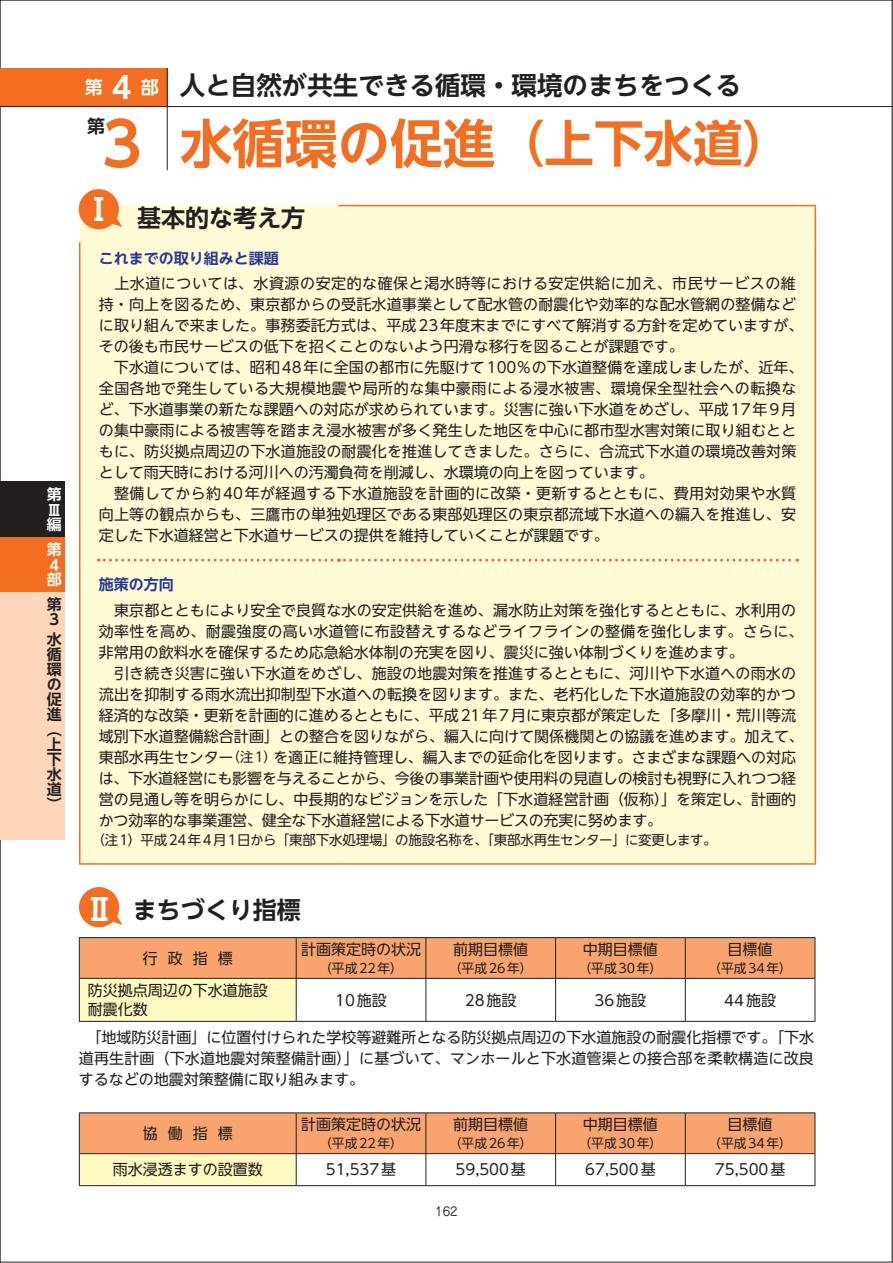
<style>
.page{position:relative;width:893px;height:1263px;background:#fff}
.page>*{position:absolute;margin:0;border:0;box-sizing:border-box;transform-origin:0 0}
.t1{font:700 52.5px "UD Shin Go NT Pro De";color:#f36e21}
.t2{font:700 30px "UD Shin Go NT Pro De";color:#fff}
.t3{font:700 25.5px "UD Shin Go NT Pro De";color:#231f20}
.t4{font:700 24px "UD Shin Go NT Pro De";color:#231f20}
.t5{font:700 18px "UD Shin Go NT Pro De";color:#231f20}
.t6{font:15px/21px "UD Shin Go NT Pro";letter-spacing:.01em;color:#231f20}
.t7{font:700 15px "UD Shin Go NT Pro De";color:#283890}
.t8{font:700 15px/15px "UD Shin Go NT Pro De";color:#231f20}
.t9{font:700 15px/15px "UD Shin Go NT Pro De";color:#fff}
.t10{font:13.5px "UD Shin Go NT Pro";letter-spacing:-.015em;color:#231f20}
.t11{font:12.75px "UD Shin Go NT Pro";letter-spacing:.06em;color:#231f20}
.t12{font:12px "Jun 201 Pro";color:#231f20}
.s1{font-size:18px;color:#fff}
.s2{font-size:30px;color:#fff}
.s3{font-size:60px}
.s4{font-size:49.5px}
.s5{font-size:13.5px}
</style>
<div class="page">
<svg style="left:892px;top:0;width:1px;height:1262px"></svg>
<div style="left:0;top:482px;width:64px;height:55px;background:#231f20"></div>
<div style="left:0;top:537px;width:64px;height:55px;background:#f36e21"></div>
<div style="left:0;top:592px;width:64px;height:247px;background:#fdd6ba"></div>
<div style="left:0;top:68px;width:167px;height:39px;background:#f36e21"></div>
<hr style="left:167px;top:68px;width:1px;height:38px;background:#231f20">
<hr style="left:0;top:106px;width:167px;height:1px;background:#231f20">
<hr style="left:167px;top:106px;width:725px;height:1px;background:#231f20">
<hr style="left:167px;top:107px;width:1px;height:63px;background:#231f20">
<div style="left:80px;top:206px;width:735px;height:657px;background:#fffbd6"></div>
<hr style="left:338px;top:205px;width:460px;height:1px;background:#f36e21">
<svg style="left:798px;top:205px;width:18px;height:1px"></svg>
<hr style="left:815px;top:206px;width:1px;height:36px;background:#f36e21">
<hr style="left:79px;top:242px;width:1px;height:318px;background:#f36e21">
<hr style="left:815px;top:242px;width:1px;height:318px;background:#f36e21">
<hr style="left:79px;top:560px;width:1px;height:303px;background:#f36e21">
<svg style="left:79px;top:863px;width:18px;height:2px"></svg>
<svg style="left:98px;top:559px;width:700px;height:3px"></svg>
<hr style="left:97px;top:863px;width:241px;height:2px;background:#f36e21">
<hr style="left:338px;top:863px;width:460px;height:2px;background:#f36e21">
<hr style="left:815px;top:560px;width:1px;height:303px;background:#f36e21">
<svg style="left:798px;top:863px;width:18px;height:2px"></svg>
<svg style="left:79px;top:887px;width:43px;height:40px"></svg>
<div style="left:80px;top:938px;width:735px;height:40px;background:#f9a46e"></div>
<div style="left:79px;top:978px;width:217px;height:43px;background:#fffac1"></div>
<hr style="left:296px;top:938px;width:1px;height:40px;background:#231f20">
<hr style="left:426px;top:938px;width:1px;height:40px;background:#231f20">
<hr style="left:555px;top:938px;width:1px;height:40px;background:#231f20">
<hr style="left:685px;top:938px;width:1px;height:40px;background:#231f20">
<hr style="left:296px;top:978px;width:1px;height:43px;background:#231f20">
<hr style="left:426px;top:978px;width:1px;height:43px;background:#231f20">
<hr style="left:555px;top:978px;width:1px;height:43px;background:#231f20">
<hr style="left:685px;top:978px;width:1px;height:43px;background:#231f20">
<hr style="left:80px;top:978px;width:216px;height:1px;background:#231f20">
<hr style="left:296px;top:978px;width:130px;height:1px;background:#231f20">
<hr style="left:426px;top:978px;width:130px;height:1px;background:#231f20">
<hr style="left:556px;top:978px;width:129px;height:1px;background:#231f20">
<hr style="left:685px;top:978px;width:130px;height:1px;background:#231f20">
<hr style="left:79px;top:937px;width:217px;height:1px;background:#231f20">
<hr style="left:79px;top:938px;width:1px;height:40px;background:#231f20">
<hr style="left:296px;top:937px;width:130px;height:1px;background:#231f20">
<hr style="left:426px;top:937px;width:130px;height:1px;background:#231f20">
<hr style="left:556px;top:937px;width:129px;height:1px;background:#231f20">
<hr style="left:685px;top:937px;width:130px;height:1px;background:#231f20">
<hr style="left:815px;top:938px;width:1px;height:40px;background:#231f20">
<hr style="left:79px;top:978px;width:1px;height:43px;background:#231f20">
<hr style="left:815px;top:978px;width:1px;height:43px;background:#231f20">
<hr style="left:79px;top:1021px;width:217px;height:1px;background:#231f20">
<hr style="left:296px;top:1021px;width:130px;height:1px;background:#231f20">
<hr style="left:426px;top:1021px;width:130px;height:1px;background:#231f20">
<hr style="left:556px;top:1021px;width:129px;height:1px;background:#231f20">
<hr style="left:685px;top:1021px;width:130px;height:1px;background:#231f20">
<div style="left:80px;top:1113px;width:735px;height:40px;background:#f9a46e"></div>
<div style="left:79px;top:1154px;width:217px;height:32px;background:#fffac1"></div>
<hr style="left:79px;top:1112px;width:217px;height:1px;background:#231f20">
<hr style="left:79px;top:1113px;width:1px;height:41px;background:#231f20">
<hr style="left:296px;top:1112px;width:130px;height:1px;background:#231f20">
<hr style="left:426px;top:1112px;width:130px;height:1px;background:#231f20">
<hr style="left:556px;top:1112px;width:129px;height:1px;background:#231f20">
<hr style="left:685px;top:1112px;width:130px;height:1px;background:#231f20">
<hr style="left:815px;top:1113px;width:1px;height:41px;background:#231f20">
<hr style="left:79px;top:1154px;width:1px;height:31px;background:#231f20">
<hr style="left:815px;top:1154px;width:1px;height:31px;background:#231f20">
<hr style="left:79px;top:1185px;width:217px;height:1px;background:#231f20">
<hr style="left:296px;top:1185px;width:130px;height:1px;background:#231f20">
<hr style="left:426px;top:1185px;width:130px;height:1px;background:#231f20">
<hr style="left:556px;top:1185px;width:129px;height:1px;background:#231f20">
<hr style="left:685px;top:1185px;width:130px;height:1px;background:#231f20">
<hr style="left:296px;top:1113px;width:1px;height:40px;background:#231f20">
<hr style="left:426px;top:1113px;width:1px;height:40px;background:#231f20">
<hr style="left:555px;top:1113px;width:1px;height:40px;background:#231f20">
<hr style="left:685px;top:1113px;width:1px;height:40px;background:#231f20">
<hr style="left:80px;top:1153px;width:216px;height:1px;background:#231f20">
<hr style="left:296px;top:1153px;width:130px;height:1px;background:#231f20">
<hr style="left:296px;top:1154px;width:1px;height:31px;background:#231f20">
<hr style="left:426px;top:1153px;width:130px;height:1px;background:#231f20">
<hr style="left:426px;top:1154px;width:1px;height:31px;background:#231f20">
<hr style="left:556px;top:1153px;width:129px;height:1px;background:#231f20">
<hr style="left:555px;top:1154px;width:1px;height:31px;background:#231f20">
<hr style="left:685px;top:1153px;width:130px;height:1px;background:#231f20">
<hr style="left:685px;top:1154px;width:1px;height:31px;background:#231f20">
<svg style="left:79px;top:189px;width:43px;height:40px;background:#f59153"></svg>
<p class="t9" style="left:47px;top:487px;width:16px">第<br>Ⅲ編</p>
<p class="t9" style="left:47px;top:542px;width:16px">第<br>４部</p>
<p class="t8" style="left:47px;top:596px;width:16px">第<br>３</p>
<p class="t8" style="left:47px;top:631px;width:16px;text-align:justify">水循環の促進（上下水道）</p>
<h3 class="t3" style="left:85px;top:64px;width:658px"><span class="s1">第</span> <span class="s2">4</span> <span class="s1">部</span> 人と自然が共生できる循環・環境のまちをつくる</h3>
<p class="t5" style="left:87px;top:112px;width:19px">第</p>
<h1 class="t1" style="left:102px;top:101px;width:691px"><span class="s3">3</span> 水循環の促進<span class="s4">（上下水道）</span></h1>
<h3 class="t4" style="left:137px;top:198px;width:169px">基本的な考え方</h3>
<p class="t7" style="left:99px;top:246px;width:182px">これまでの取り組みと課題</p>
<p class="t6" style="left:99px;top:273px;width:706px">　上水道については、水資源の安定的な確保と渇水時等における安定供給に加え、市民サービスの維持・向上を図るため、東京都からの受託水道事業として配水管の耐震化や効率的な配水管網の整備などに取り組んで来ました。事務委託方式は、平成23年度末までにすべて解消する方針を定めていますが、その後も市民サービスの低下を招くことのないよう円滑な移行を図ることが課題です。<br>　下水道については、昭和48年に全国の都市に先駆けて100％の下水道整備を達成しましたが、近年、全国各地で発生している大規模地震や局所的な集中豪雨による浸水被害、環境保全型社会への転換など、下水道事業の新たな課題への対応が求められています。災害に強い下水道をめざし、平成17年9月の集中豪雨による被害等を踏まえ浸水被害が多く発生した地区を中心に都市型水害対策に取り組むとともに、防災拠点周辺の下水道施設の耐震化を推進してきました。さらに、合流式下水道の環境改善対策として雨天時における河川への汚濁負荷を削減し、水環境の向上を図っています。<br>　整備してから約40年が経過する下水道施設を計画的に改築・更新するとともに、費用対効果や水質向上等の観点からも、三鷹市の単独処理区である東部処理区の東京都流域下水道への編入を推進し、安定した下水道経営と下水道サービスの提供を維持していくことが課題です。</p>
<p class="t7" style="left:99px;top:572px;width:76px">施策の方向</p>
<p class="t6" style="left:99px;top:599px;width:707px">　東京都とともにより安全で良質な水の安定供給を進め、漏水防止対策を強化するとともに、水利用の効率性を高め、耐震強度の高い水道管に布設替えするなどライフラインの整備を強化します。さらに、非常用の飲料水を確保するため応急給水体制の充実を図り、震災に強い体制づくりを進めます。<br>　引き続き災害に強い下水道をめざし、施設の地震対策を推進するとともに、河川や下水道への雨水の流出を抑制する雨水流出抑制型下水道への転換を図ります。また、老朽化した下水道施設の効率的かつ経済的な改築・更新を計画的に進めるとともに、平成21年7月に東京都が策定した「多摩川・荒川等流域別下水道整備総合計画」との整合を図りながら、編入に向けて関係機関との協議を進めます。加えて、東部水再生センター<span class="s5">（注1）</span>を適正に維持管理し、編入までの延命化を図ります。さまざまな課題への対応は、下水道経営にも影響を与えることから、今後の事業計画や使用料の見直しの検討も視野に入れつつ経営の見通し等を明らかにし、中長期的なビジョンを示した「下水道経営計画（仮称）」を策定し、計画的かつ効率的な事業運営、健全な下水道経営による下水道サービスの充実に努めます。</p>
<p class="t10" style="left:91px;top:829px;width:627px">（注1）平成24年4月1日から「東部下水処理場」の施設名称を、「東部水再生センター」に変更します。</p>
<h2 class="t2" style="left:84px;top:185px;width:31px">Ⅰ</h2>
<h3 class="t4" style="left:84px;top:890px;width:218px"><span class="s2">Ⅱ</span> まちづくり指標</h3>
<p class="t6" style="left:143px;top:947px;width:91px">行 政 指 標</p>
<p class="t6" style="left:301px;top:938px;width:121px">計画策定時の状況</p>
<p class="t11" style="left:319px;top:957px;width:85px">（平成22年）</p>
<p class="t6" style="left:453px;top:938px;width:76px">前期目標値</p>
<p class="t11" style="left:449px;top:957px;width:85px">（平成26年）</p>
<p class="t6" style="left:583px;top:938px;width:76px">中期目標値</p>
<p class="t11" style="left:579px;top:957px;width:85px">（平成30年）</p>
<p class="t6" style="left:728px;top:938px;width:46px">目標値</p>
<p class="t11" style="left:708px;top:957px;width:85px">（平成34年）</p>
<p class="t6" style="left:88px;top:980px;width:181px;line-height:19.5px">防災拠点周辺の下水道施設耐震化数</p>
<p class="t6" style="left:335px;top:989px;width:53px">10施設</p>
<p class="t6" style="left:465px;top:989px;width:53px">28施設</p>
<p class="t6" style="left:595px;top:989px;width:53px">36施設</p>
<p class="t6" style="left:724px;top:989px;width:53px">44施設</p>
<p class="t6" style="left:79px;top:1027px;width:737px;text-align:justify">　「地域防災計画」に位置付けられた学校等避難所となる防災拠点周辺の下水道施設の耐震化指標です。「下水道再生計画（下水道地震対策整備計画）」に基づいて、マンホールと下水道管渠との接合部を柔軟構造に改良するなどの地震対策整備に取り組みます。</p>
<p class="t6" style="left:143px;top:1122px;width:91px">協 働 指 標</p>
<p class="t6" style="left:301px;top:1114px;width:121px">計画策定時の状況</p>
<p class="t11" style="left:319px;top:1133px;width:85px">（平成22年）</p>
<p class="t6" style="left:453px;top:1114px;width:76px">前期目標値</p>
<p class="t11" style="left:449px;top:1133px;width:85px">（平成26年）</p>
<p class="t6" style="left:583px;top:1114px;width:76px">中期目標値</p>
<p class="t11" style="left:579px;top:1133px;width:85px">（平成30年）</p>
<p class="t6" style="left:728px;top:1114px;width:46px">目標値</p>
<p class="t11" style="left:708px;top:1133px;width:85px">（平成34年）</p>
<p class="t6" style="left:113px;top:1159px;width:151px">雨水浸透ますの設置数</p>
<p class="t6" style="left:326px;top:1159px;width:72px">51,537基</p>
<p class="t6" style="left:456px;top:1159px;width:72px">59,500基</p>
<p class="t6" style="left:585px;top:1159px;width:72px">67,500基</p>
<p class="t6" style="left:715px;top:1159px;width:72px">75,500基</p>
<p class="t12" style="left:435px;top:1202px;width:24px">162</p>
</div>
